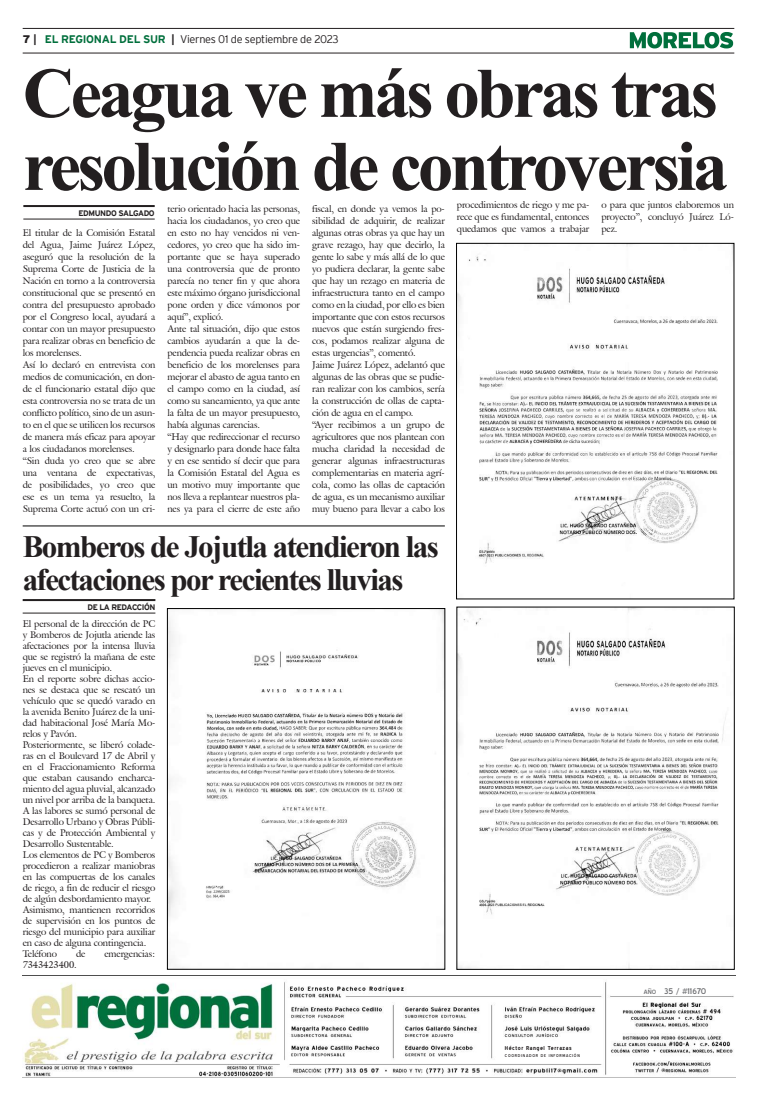
<style>
.page{position:relative;width:757px;height:1106px;background:#fff}
.page>*{position:absolute;margin:0;border:0;box-sizing:border-box;transform-origin:0 0}
.t1{font:700 71px/73px "Times New Roman";letter-spacing:-.05em;color:#231f20}
.t2{font:700 31px/33px "Times New Roman";letter-spacing:-.05em;color:#231f20}
.t3{font:300 11px "Interstate";letter-spacing:-.025em;color:#231f20}
.t4{font:9.5px/12px "Galliard IT Cby BT";letter-spacing:-.01em;color:#231f20}
.t5{font:700 8px "Interstate";letter-spacing:-.05em;color:#231f20}
.t6{font:8px "Blue Highway";color:#6c6d70;scale:1.1 1}
.t7{font:700 5.5px "Blue Highway";letter-spacing:.095em;color:#231f20}
.t8{font:4px "Blue Highway";letter-spacing:.18em;color:#231f20}
.s1{font-weight:900}
.s2{font-weight:700}
.s3{font-weight:700;color:#006f3c}
.s4{font-size:6px}
</style>
<div class="page">
<hr style="left:23px;top:28px;width:711px;height:1px;background:#231f20">
<hr style="left:23px;top:53px;width:711px;height:1px;background:#231f20">
<svg style="left:630px;top:32px;width:103px;height:17px"></svg>
<img style="left:23px;top:975px;width:712px;height:102px">
<img style="left:169px;top:610px;width:274px;height:356px">
<div style="left:167px;top:608px;width:278px;height:361px;border:1px solid #000"></div>
<img style="left:459px;top:609px;width:267px;height:358px">
<img style="left:458px;top:245px;width:274px;height:319px">
<div style="left:456px;top:243px;width:278px;height:356px;border:1px solid #000"></div>
<hr style="left:23px;top:205px;width:132px;height:2px;background:#231f20">
<hr style="left:23px;top:219px;width:132px;height:1px;background:#231f20">
<hr style="left:23px;top:525px;width:422px;height:1px;background:#000">
<hr style="left:23px;top:599px;width:132px;height:2px;background:#231f20">
<hr style="left:23px;top:612px;width:132px;height:1px;background:#231f20">
<p class="t3" style="left:23px;top:33px;width:317px"><span class="s1">7</span> <span class="s2">|</span> <span class="s3">EL REGIONAL DEL SUR</span> <span class="s2">|</span> Viernes 01 de septiembre de 2023</p>
<h1 class="t1" style="left:23px;top:54px;width:707px">Ceagua ve más obras tras resolución de controversia</h1>
<p class="t5" style="left:78px;top:208px;width:78px">EDMUNDO SALGADO</p>
<p class="t4" style="left:457px;top:199px;width:134px;text-align:justify">procedimientos de riego y me pa&shy;rece que es fundamental, entonces quedamos que vamos a trabajar</p>
<p class="t4" style="left:601px;top:199px;width:134px;text-align:justify">o para que juntos elaboremos un proyecto”, concluyó Juárez Ló&shy;pez.</p>
<p class="t4" style="left:167px;top:202px;width:134px">terio orientado hacia las personas, hacia los ciudadanos, yo creo que en esto no hay vencidos ni ven&shy;cedores, yo creo que ha sido im&shy;portante que se haya superado una controversia que de pronto parecía no tener fin y que ahora este máximo órgano jurisdiccional pone orden y dice vámonos por aquí”, explicó.<br>Ante tal situación, dijo que estos cambios ayudarán a que la de&shy;pendencia pueda realizar obras en beneficio de los morelenses para mejorar el abasto de agua tanto en el campo como en la ciudad, así como su saneamiento, ya que ante la falta de un mayor presupuesto, había algunas carencias.<br>“Hay que redireccionar el recurso y designarlo para donde hace falta y en ese sentido sí decir que para la Comisión Estatal del Agua es un motivo muy importante que nos lleva a replantear nuestros pla&shy;nes ya para el cierre de este año</p>
<p class="t4" style="left:312px;top:202px;width:134px">fiscal, en donde ya vemos la po&shy;sibilidad de adquirir, de realizar algunas otras obras ya que hay un grave rezago, hay que decirlo, la gente lo sabe y más allá de lo que yo pudiera declarar, la gente sabe que hay un rezago en materia de infraestructura tanto en el campo como en la ciudad, por ello es bien importante que con estos recursos nuevos que están surgiendo fres&shy;cos, podamos realizar alguna de estas urgencias”, comentó.<br>Jaime Juárez López, adelantó que algunas de las obras que se pudie&shy;ran realizar con los cambios, sería la construcción de ollas de capta&shy;ción de agua en el campo.<br>“Ayer recibimos a un grupo de agricultores que nos plantean con mucha claridad la necesidad de generar algunas infraestructuras complementarias en materia agrí&shy;cola, como las ollas de captación de agua, es un mecanismo auxiliar muy bueno para llevar a cabo los</p>
<p class="t4" style="left:23px;top:226px;width:134px">El titular de la Comisión Estatal del Agua, Jaime Juárez López, aseguró que la resolución de la<br>Suprema Corte de Justicia de la<br>Nación en torno a la controversia constitucional que se presentó en contra del presupuesto aprobado por el Congreso local, ayudará a contar con un mayor presupuesto para realizar obras en beneficio de los morelenses.<br>Así lo declaró en entrevista con medios de comunicación, en don&shy;de el funcionario estatal dijo que esta controversia no se trata de un conflicto político, sino de un asun&shy;to en el que se utilicen los recursos de manera más eficaz para apoyar a los ciudadanos morelenses.<br>“Sin duda yo creo que se abre una ventana de expectativas, de posibilidades, yo creo que ese es un tema ya resuelto, la<br>Suprema Corte actuó con un cri-</p>
<h2 class="t2" style="left:23px;top:529px;width:418px">Bomberos de Jojutla atendieron las afectaciones por recientes lluvias</h2>
<p class="t5" style="left:87px;top:602px;width:69px">DE LA REDACCIÓN</p>
<p class="t4" style="left:23px;top:618px;width:134px;line-height:11px">El personal de la dirección de PC y Bomberos de Jojutla atiende las afectaciones por la intensa lluvia que se registró la mañana de este jueves en el municipio.<br>En el reporte sobre dichas accio&shy;nes se destaca que se rescató un vehículo que se quedó varado en la avenida Benito Juárez de la uni&shy;dad habitacional José María Mo&shy;relos y Pavón.<br>Posteriormente, se liberó colade&shy;ras en el Boulevard 17 de Abril y en el Fraccionamiento Reforma que estaban causando encharca&shy;miento del agua pluvial, alcanzado un nivel por arriba de la banqueta.<br>A las labores se sumó personal de<br>Desarrollo Urbano y Obras Públi&shy;cas y de Protección Ambiental y<br>Desarrollo Sustentable.<br>Los elementos de PC y Bomberos procedieron a realizar maniobras en las compuertas de los canales de riego, a fin de reducir el riesgo de algún desbordamiento mayor.<br>Asimismo, mantienen recorridos de supervisión en los puntos de riesgo del municipio para auxiliar en caso de alguna contingencia.<br>Teléfono</p>
<p class="t4" style="left:76px;top:948px;width:11px">de</p>
<p class="t4" style="left:104px;top:948px;width:52px">emergencias:</p>
<p class="t4" style="left:23px;top:959px;width:56px">7343423400.</p>
<p class="t7" style="left:505px;top:1044px;width:68px">Héctor Rangel Terrazas</p>
<p class="t8" style="left:505px;top:1052px;width:76px">COORDINADOR DE INFORMACIÓN</p>
<p class="t6" style="left:644px;top:986px;width:58px"><span class="s4">AÑO</span> 35 / #11670</p>
</div>
